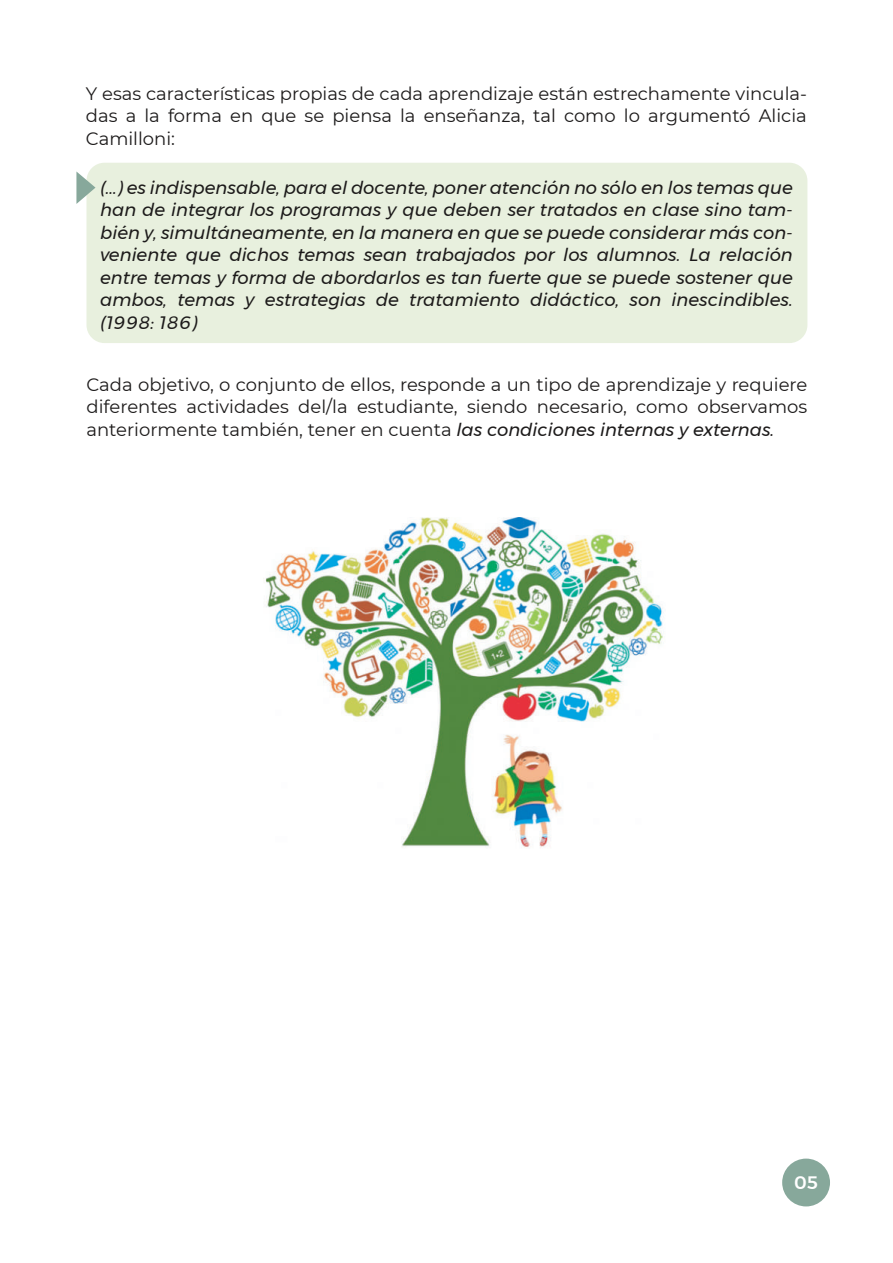
<style>
.page{position:relative;width:893px;height:1263px;background:#fff}
.page>*{position:absolute;margin:0;border:0;box-sizing:border-box;transform-origin:0 0}
.t1{font:italic 18px/22.5px "Montserrat";color:#1c1a1a;text-align:justify}
.t2{font:18px/22.5px "Montserrat";color:#1c1a1a;text-align:justify}
.t3{font:500 18px "Montserrat";color:#fff}
.s1{font-style:italic}
</style>
<div class="page">
<div style="left:782px;top:1158px;width:48px;height:48px;background:#87a89b;border-radius:50%"></div>
<div style="left:87px;top:163px;width:720px;height:180px;background:#e8f0de;border-radius:18px"></div>
<img style="left:263px;top:517px;width:400px;height:331px">
<svg style="left:76px;top:171px;width:20px;height:33px"></svg>
<p class="t2" style="left:86px;top:82px;width:723px">Y esas características propias de cada aprendizaje están estrechamente vincula&shy;das a la forma en que se piensa la enseñanza, tal como lo argumentó Alicia Camilloni:</p>
<p class="t1" style="left:100px;top:176px;width:694px">(...) es indispensable, para el docente, poner atención no sólo en los temas que han de integrar los programas y que deben ser tratados en clase sino tam&shy;bién y, simultáneamente, en la manera en que se puede considerar más con&shy;veniente que dichos temas sean trabajados por los alumnos. La relación entre temas y forma de abordarlos es tan fuerte que se puede sostener que ambos, temas y estrategias de tratamiento didáctico, son inescindibles. (1998: 186)</p>
<p class="t2" style="left:87px;top:372px;width:722px">Cada objetivo, o conjunto de ellos, responde a un tipo de aprendizaje y requiere diferentes actividades del/la estudiante, siendo necesario, como observamos anteriormente también, tener en cuenta <span class="s1">las condiciones internas y externas.</span></p>
<p class="t3" style="left:794px;top:1168px;width:25px">05</p>
</div>
